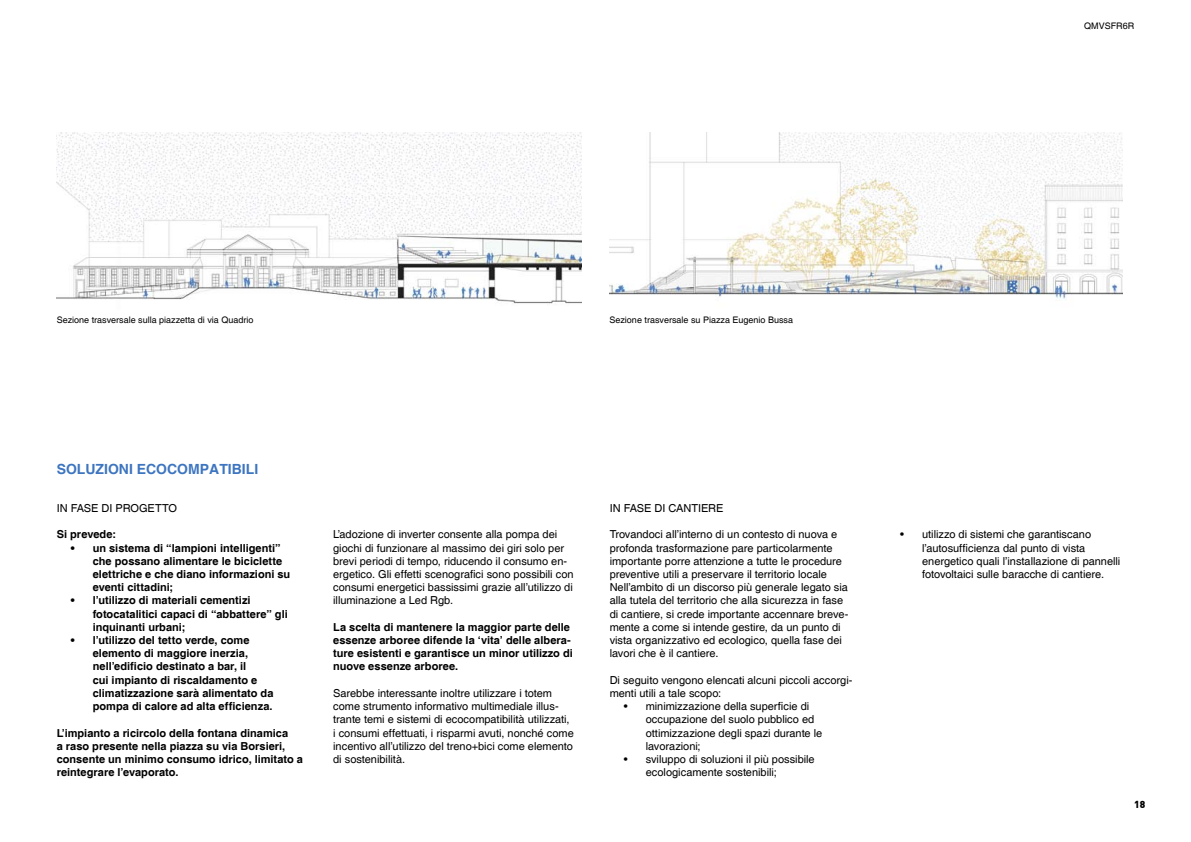
<style>
.page{position:relative;width:1191px;height:842px;background:#fff}
.page>*{position:absolute;margin:0;border:0;box-sizing:border-box;transform-origin:0 0}
.t1{font:700 14px "Helvetica";color:#3d75c0}
.t2{font:11px/13.2px "Helvetica";color:#000}
.t3{font:700 11px/13.2px "Helvetica";color:#000}
.t4{font:900 10px "DIN";color:#000}
.t5{font:9px "Helvetica";color:#000}
</style>
<div class="page">
<img style="left:609px;top:132px;width:513px;height:167px">
<img style="left:57px;top:132px;width:524px;height:172px">
<p class="t5" style="left:1084px;top:21px;width:52px">QMVSFR6R</p>
<p class="t5" style="left:57px;top:314px;width:198px">Sezione trasversale sulla piazzetta di via Quadrio</p>
<p class="t5" style="left:609px;top:314px;width:185px">Sezione trasversale su Piazza Eugenio Bussa</p>
<p class="t1" style="left:57px;top:460px;width:203px">SOLUZIONI ECOCOMPATIBILI</p>
<p class="t2" style="left:57px;top:502px;width:122px">IN FASE DI PROGETTO</p>
<p class="t3" style="left:57px;top:528px;width:61px">Si prevede:</p>
<p class="t3" style="left:93px;top:542px;width:199px;text-indent:-22px">• un sistema di “lampioni intelligenti” che possano alimentare le biciclette elettriche e che diano informazioni su eventi cittadini;</p>
<p class="t3" style="left:93px;top:594px;width:196px;text-indent:-22px">• l’utilizzo di materiali cementizi fotocatalitici capaci di “abbattere” gli inquinanti urbani;</p>
<p class="t3" style="left:93px;top:634px;width:182px;text-indent:-22px">• l’utilizzo del tetto verde, come elemento di maggiore inerzia, nell’edificio destinato a bar, il<br>cui impianto di riscaldamento e climatizzazione sarà alimentato da pompa di calore ad alta efficienza.</p>
<p class="t3" style="left:57px;top:726px;width:248px">L’impianto a ricircolo della fontana dinamica<br>a raso presente nella piazza su via Borsieri, consente un minimo consumo idrico, limitato a reintegrare l’evaporato.</p>
<p class="t2" style="left:333px;top:528px;width:242px">L’adozione di inverter consente alla pompa dei giochi di funzionare al massimo dei giri solo per brevi periodi di tempo, riducendo il consumo en&shy;ergetico. Gli effetti scenografici sono possibili con consumi energetici bassissimi grazie all’utilizzo di illuminazione a Led Rgb.</p>
<p class="t3" style="left:333px;top:621px;width:241px">La scelta di mantenere la maggior parte delle essenze arboree difende la ‘vita’ delle albera&shy;ture esistenti e garantisce un minor utilizzo di nuove essenze arboree.</p>
<p class="t2" style="left:333px;top:687px;width:242px">Sarebbe interessante inoltre utilizzare i totem come strumento informativo multimediale illus&shy;trante temi e sistemi di ecocompatibilità utilizzati, i consumi effettuati, i risparmi avuti, nonché come incentivo all’utilizzo del treno+bici come elemento di sostenibilità.</p>
<p class="t2" style="left:609px;top:502px;width:115px">IN FASE DI CANTIERE</p>
<p class="t2" style="left:609px;top:528px;width:240px">Trovandoci all’interno di un contesto di nuova e profonda trasformazione pare particolarmente importante porre attenzione a tutte le procedure preventive utili a preservare il territorio locale Nell’ambito di un discorso più generale legato sia alla tutela del territorio che alla sicurezza in fase di cantiere, si crede importante accennare breve&shy;mente a come si intende gestire, da un punto di vista organizzativo ed ecologico, quella fase dei lavori che è il cantiere.</p>
<p class="t2" style="left:609px;top:674px;width:244px">Di seguito vengono elencati alcuni piccoli accorgi&shy;menti utili a tale scopo:</p>
<p class="t2" style="left:645px;top:700px;width:178px;text-indent:-22px">• minimizzazione della superficie di occupazione del suolo pubblico ed ottimizzazione degli spazi durante le lavorazioni;</p>
<p class="t2" style="left:645px;top:753px;width:171px;text-indent:-22px">• sviluppo di soluzioni il più possibile ecologicamente sostenibili;</p>
<p class="t2" style="left:922px;top:528px;width:200px;text-indent:-22px">• utilizzo di sistemi che garantiscano l’autosufficienza dal punto di vista energetico quali l’installazione di pannelli fotovoltaici sulle baracche di cantiere.</p>
<p class="t4" style="left:1134px;top:798px;width:13px">18</p>
</div>
